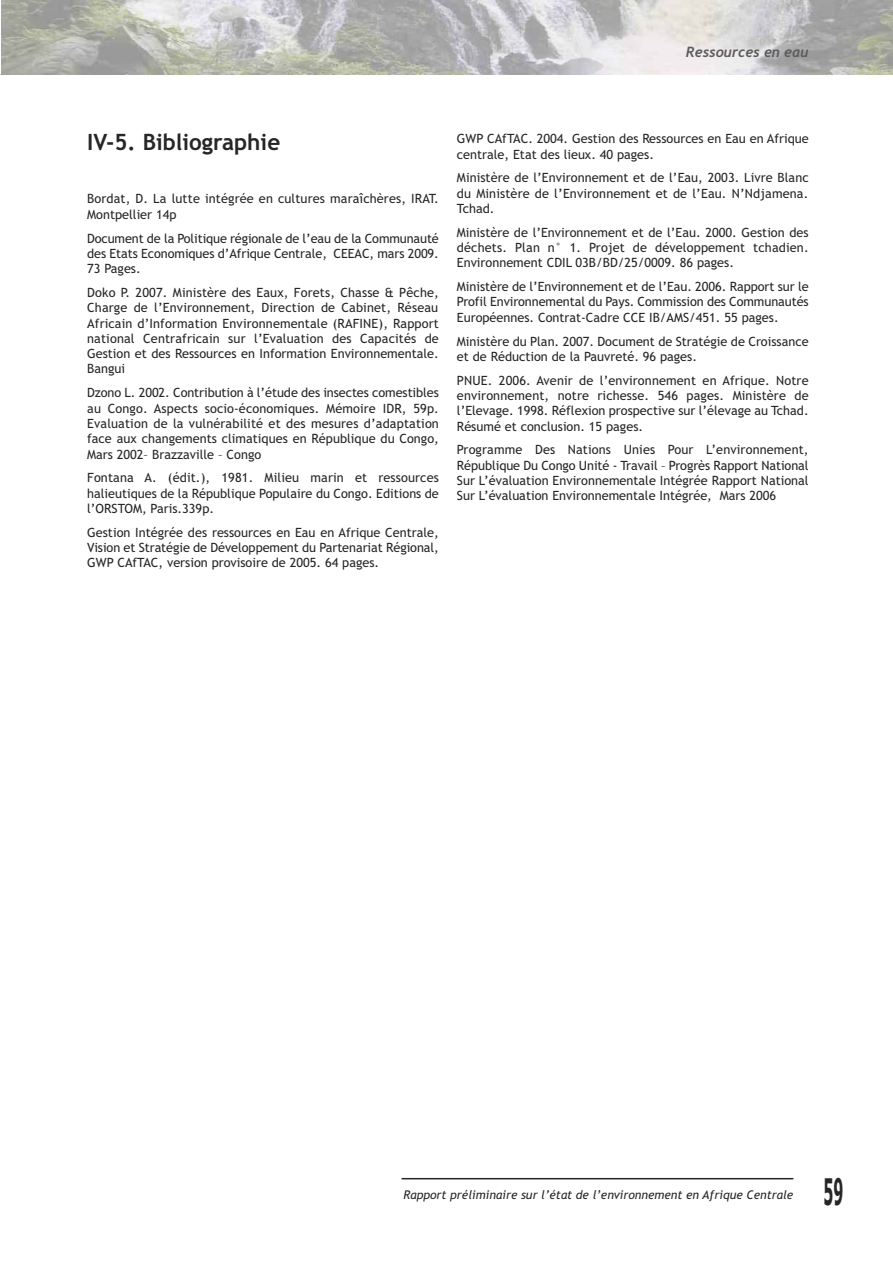
<style>
.page{position:relative;width:893px;height:1263px;background:#fff}
.page>*{position:absolute;margin:0;border:0;box-sizing:border-box;transform-origin:0 0}
.t1{font:700 36.75px "Verdana";color:#272627;scale:.38 1}
.t2{font:700 22.5px "Trebuchet MS";color:#272627}
.t3{font:italic 700 14.25px "Trebuchet";color:#5d5c5d}
.t4{font:12.75px/15.3px "Trebuchet MS";color:#272627;text-align:justify}
.t5{font:italic 12px "Trebuchet MS";color:#272627}
</style>
<div class="page">
<hr style="left:402px;top:1178px;width:391px;height:1px;background:#272627">
<svg style="left:0;top:0;width:2px;height:75px"></svg>
<img style="left:2px;top:0;width:891px;height:75px">
<p class="t3" style="left:686px;top:44px;width:124px">Ressources en eau</p>
<h2 class="t2" style="left:87px;top:129px;width:195px">IV-5. Bibliographie</h2>
<p class="t4" style="left:87px;top:191px;width:353px">Bordat, D. La lutte intégrée en cultures maraîchères, IRAT.<br>Montpellier 14p</p>
<p class="t4" style="left:87px;top:230px;width:353px">Document de la Politique régionale de l’eau de la Communauté des Etats Economiques d’Afrique Centrale, CEEAC, mars 2009.<br>73 Pages.</p>
<p class="t4" style="left:87px;top:285px;width:353px">Doko P. 2007. Ministère des Eaux, Forets, Chasse &amp; Pêche, Charge de l’Environnement, Direction de Cabinet, Réseau Africain d’Information Environnementale (RAFINE), Rapport national Centrafricain sur l’Evaluation des Capacités de Gestion et des Ressources en Information Environnementale.<br>Bangui</p>
<p class="t4" style="left:87px;top:385px;width:353px">Dzono L. 2002. Contribution à l’étude des insectes comestibles au Congo. Aspects socio-économiques. Mémoire IDR, 59p.<br>Evaluation de la vulnérabilité et des mesures d’adaptation face aux changements climatiques en République du Congo, Mars 2002– Brazzaville – Congo</p>
<p class="t4" style="left:87px;top:470px;width:353px">Fontana A. (édit.), 1981. Milieu marin et ressources halieutiques de la République Populaire du Congo. Editions de l’ORSTOM, Paris.339p.</p>
<p class="t4" style="left:87px;top:525px;width:353px">Gestion Intégrée des ressources en Eau en Afrique Centrale, Vision et Stratégie de Développement du Partenariat Régional, GWP CAfTAC, version provisoire de 2005. 64 pages.</p>
<p class="t4" style="left:457px;top:131px;width:353px">GWP CAfTAC. 2004. Gestion des Ressources en Eau en Afrique centrale, Etat des lieux. 40 pages.</p>
<p class="t4" style="left:457px;top:170px;width:353px">Ministère de l’Environnement et de l’Eau, 2003. Livre Blanc du Ministère de l’Environnement et de l’Eau. N’Ndjamena.<br>Tchad.</p>
<p class="t4" style="left:457px;top:225px;width:353px">Ministère de l’Environnement et de l’Eau. 2000. Gestion des déchets. Plan n° 1. Projet de développement tchadien.<br>Environnement CDIL 03B/BD/25/0009. 86 pages.</p>
<p class="t4" style="left:457px;top:279px;width:353px">Ministère de l’Environnement et de l’Eau. 2006. Rapport sur le Profil Environnemental du Pays. Commission des Communautés Européennes. Contrat-Cadre CCE IB/AMS/451. 55 pages.</p>
<p class="t4" style="left:457px;top:333px;width:353px">Ministère du Plan. 2007. Document de Stratégie de Croissance et de Réduction de la Pauvreté. 96 pages.</p>
<p class="t4" style="left:457px;top:373px;width:353px">PNUE. 2006. Avenir de l’environnement en Afrique. Notre environnement, notre richesse. 546 pages. Ministère de l’Elevage. 1998. Réflexion prospective sur l’élevage au Tchad.<br>Résumé et conclusion. 15 pages.</p>
<p class="t4" style="left:457px;top:442px;width:353px">Programme Des Nations Unies Pour L’environnement, République Du Congo Unité - Travail – Progrès Rapport National Sur L’évaluation Environnementale Intégrée Rapport National Sur L’évaluation Environnementale Intégrée, Mars 2006</p>
<p class="t5" style="left:403px;top:1187px;width:391px">Rapport préliminaire sur l’état de l’environnement en Afrique Centrale</p>
<h1 class="t1" style="left:823px;top:1170px;width:54px">59</h1>
</div>
